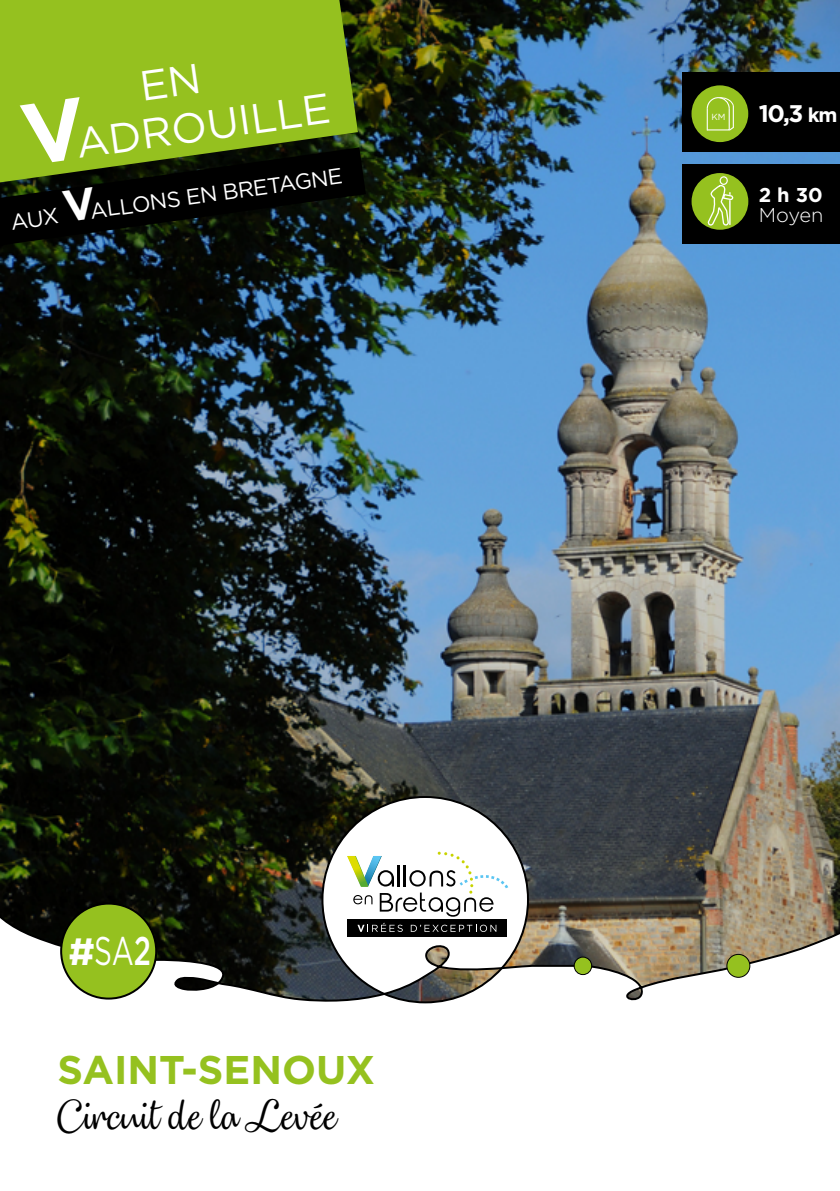
<style>
.page{position:relative;width:840px;height:1191px;background:#fff}
.page>*{position:absolute;margin:0;border:0;box-sizing:border-box;transform-origin:0 0}
.t1{font:42px/48px "Gotham";color:#fff;text-align:center}
.t2{font:40px "Dulcelin";color:#000}
.t3{font:700 40px "Gotham";color:#95c11f}
.t4{font:40px "Gotham";color:#fff;scale:.7 1}
.t5{font:700 24px "Gotham";color:#fff}
.t6{font:22px "Gotham";color:#fff}
.t7{font:300 20px "Gotham";letter-spacing:-.015em;color:#fff}
.t8{font:700 20px "Gotham";color:#fff}
.t9{font:8.8px "Gotham";color:#fff}
.s1{font-weight:700;font-size:86px}
.s2{font-weight:700;font-size:44px}
.s3{font-weight:700;font-size:38px}
.s4{font-weight:500}
.s5{font-size:20px}
</style>
<div class="page">
<img style="left:1px;top:0;width:838px;height:887px">
<svg style="left:1px;top:887px;width:838px;height:117px"></svg>
<svg style="left:320px;top:795px;width:209px;height:201px"></svg>
<div style="left:574px;top:957px;width:17px;height:17px;background:#95c11f;border-radius:50%"></div>
<div style="left:573px;top:956px;width:19px;height:19px;border:1px solid #000;border-radius:50%"></div>
<div style="left:726px;top:954px;width:23px;height:23px;background:#95c11f;border-radius:50%"></div>
<div style="left:726px;top:954px;width:24px;height:23px;border:1px solid #000;border-radius:50%"></div>
<div style="left:347px;top:919px;width:159px;height:17px;background:#000"></div>
<svg style="left:357px;top:922px;width:45px;height:10px"></svg>
<svg style="left:410px;top:924px;width:86px;height:8px"></svg>
<svg style="left:347px;top:851px;width:161px;height:65px"></svg>
<div style="left:0;top:0;width:358px;height:147px;background:#95c11f"></div>
<svg style="left:0;top:147px;width:366px;height:98px;background:#172109"></svg>
<div style="left:682px;top:72px;width:157px;height:79px;background:#000"></div>
<div style="left:682px;top:164px;width:157px;height:80px;background:#000"></div>
<div style="left:691px;top:173px;width:56px;height:57px;background:#95c11f;border-radius:50%"></div>
<div style="left:719px;top:176px;width:8px;height:9px;border:1px solid #fff;border-radius:50%"></div>
<svg style="left:706px;top:184px;width:26px;height:46px"></svg>
<div style="left:61px;top:903px;width:95px;height:95px;background:#95c11f;border-radius:50%"></div>
<div style="left:60px;top:902px;width:97px;height:97px;border:2px solid #000;border-radius:50%"></div>
<div style="left:691px;top:85px;width:56px;height:57px;background:#95c11f;border-radius:50%"></div>
<svg style="left:706px;top:97px;width:28px;height:34px"></svg>
<h1 class="t1" style="left:14px;top:78px;width:310px;rotate:-8deg">EN<br><span class="s1">V</span>ADROUILLE</h1>
<p class="t6" style="left:9px;top:208px;width:336px;rotate:-8deg">AUX <span class="s2">V</span>ALLONS EN BRETAGNE</p>
<h2 class="t4" style="left:68px;top:925px;width:119px"><span class="s3">#</span>SA<span class="s4">2</span></h2>
<h2 class="t3" style="left:57px;top:1043px;width:319px">SAINT-SENOUX</h2>
<h2 class="t2" style="left:57px;top:1090px;width:282px">Circuit de la Levée</h2>
<p class="t9" style="left:711px;top:112px;width:16px">KM</p>
<p class="t5" style="left:758px;top:98px;width:80px">10,3 <span class="s5">km</span></p>
<p class="t8" style="left:758px;top:182px;width:65px">2 h 30</p>
<p class="t7" style="left:758px;top:202px;width:66px">Moyen</p>
</div>
